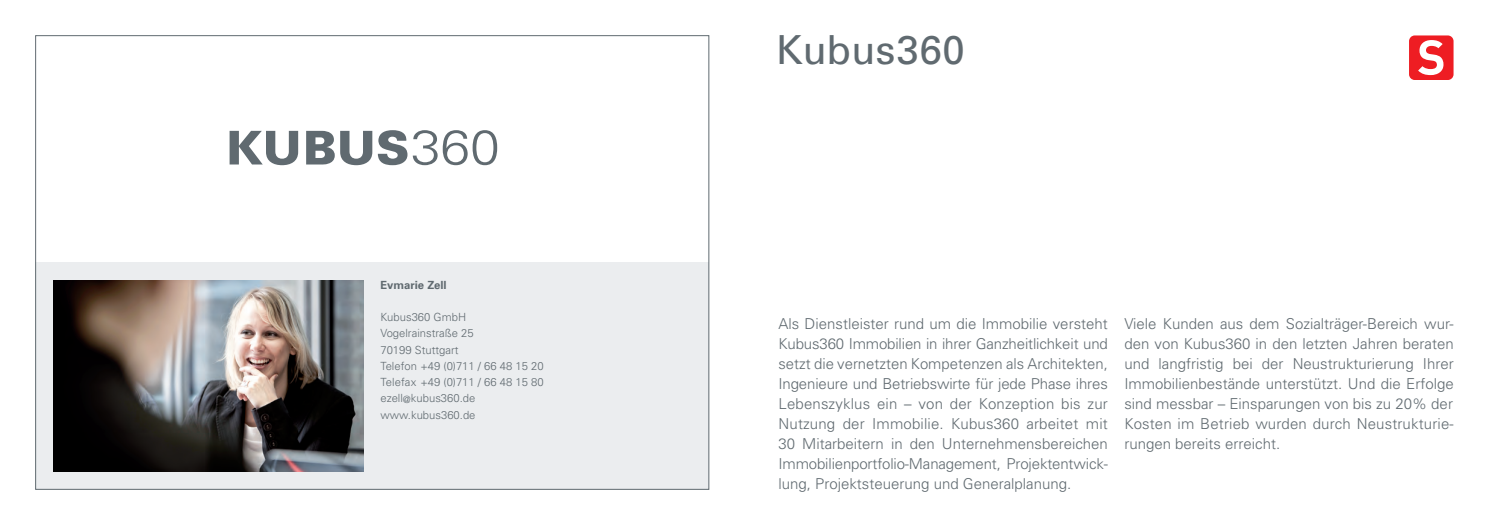
<style>
.page{position:relative;width:1489px;height:525px;background:#fff}
.page>*{position:absolute;margin:0;border:0;box-sizing:border-box;transform-origin:0 0}
.t1{font:40px "Univers";letter-spacing:.005em;color:#606a70}
.t2{font:300 15px/20px "Univers";color:#606a70;text-align:justify}
.t3{font:300 11.25px/16.2px "Univers";color:#606a70}
.t4{font:700 11.25px "Univers";color:#606a70}
.s1{font-size:10px}
</style>
<div class="page">
<div style="left:35px;top:262px;width:674px;height:227px;background:#ebedef"></div>
<img style="left:53px;top:280px;width:310px;height:191px">
<svg style="left:306px;top:131px;width:66px;height:34px"></svg>
<svg style="left:378px;top:130px;width:29px;height:35px"></svg>
<svg style="left:229px;top:131px;width:69px;height:34px"></svg>
<svg style="left:413px;top:130px;width:24px;height:35px"></svg>
<svg style="left:443px;top:130px;width:54px;height:35px"></svg>
<div style="left:1408px;top:35px;width:45px;height:45px;background:#ee1d23;border-radius:6px"></div>
<svg style="left:1418px;top:40px;width:25px;height:35px"></svg>
<p class="t4" style="left:380px;top:277px;width:68px">Evmarie Zell</p>
<p class="t3" style="left:380px;top:308px;width:165px">Kubus360 GmbH<br>Vogelrainstraße 25<br>70199 Stuttgart<br>Telefon +49 (0)711 / 66 48 15 20<br>Telefax +49 (0)711 / 66 48 15 80 ezell<span class="s1">@</span>kubus360.de www.kubus360.de</p>
<h1 class="t1" style="left:776px;top:25px;width:190px">Kubus360</h1>
<p class="t2" style="left:778px;top:313px;width:331px">Als Dienstleister rund um die Immobilie versteht Kubus360 Immobilien in ihrer Ganzheitlichkeit und setzt die vernetzten Kompetenzen als Architekten, Ingenieure und Betriebswirte für jede Phase ihres Lebenszyklus ein – von der Konzeption bis zur Nutzung der Immobilie. Kubus360 arbeitet mit 30 Mitarbeitern in den Unternehmensbereichen Immobilienportfolio-Management, Projektentwick&shy;lung, Projektsteuerung und Generalplanung.</p>
<p class="t2" style="left:1124px;top:313px;width:331px">Viele Kunden aus dem Sozialträger-Bereich wur&shy;den von Kubus360 in den letzten Jahren beraten und langfristig bei der Neustrukturierung Ihrer Immobilienbestände unterstützt. Und die Erfolge sind messbar – Einsparungen von bis zu 20% der Kosten im Betrieb wurden durch Neustrukturie&shy;rungen bereits erreicht.</p>
</div>
